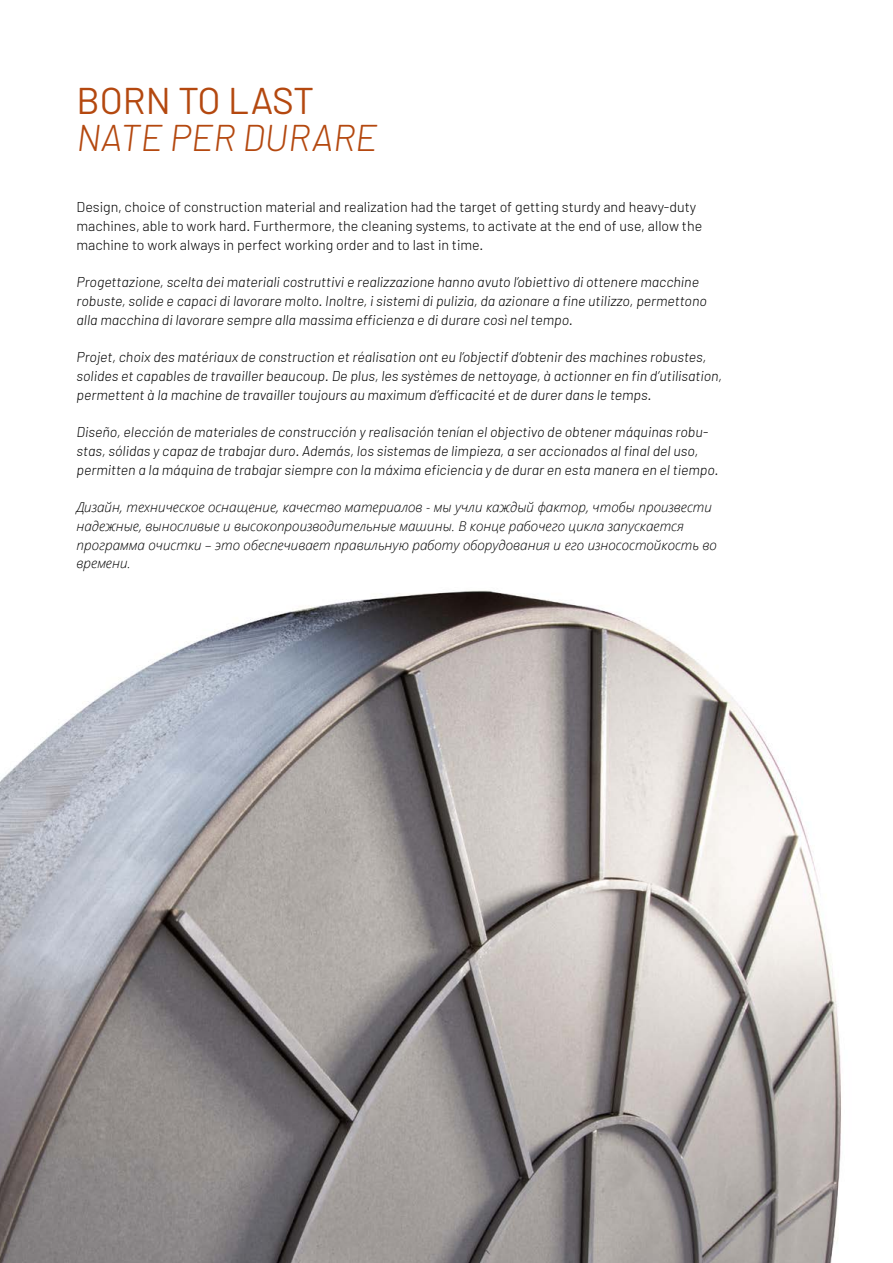
<style>
.page{position:relative;width:893px;height:1263px;background:#fff}
.page>*{position:absolute;margin:0;border:0;box-sizing:border-box;transform-origin:0 0}
.t1{font:italic 300 37.2px "Barlow";color:#b4480f}
.t2{font:37.2px "Barlow";color:#b4480f}
.t3{font:italic 300 14.25px/18.8px "Barlow";color:#000}
.t4{font:300 14.25px/18.8px "Barlow";color:#000}
.t5{font:italic 300 13.5px/18.8px "Open Sans";color:#000}
</style>
<div class="page">
<img style="left:0;top:590px;width:841px;height:673px">
<h1 class="t2" style="left:77px;top:77px;width:239px">BORN TO LAST</h1>
<h1 class="t1" style="left:77px;top:114px;width:302px">NATE PER DURARE</h1>
<p class="t4" style="left:77px;top:197px;width:627px">Design, choice of construction material and realization had the target of getting sturdy and heavy-duty machines, able to work hard. Furthermore, the cleaning systems, to activate at the end of use, allow the machine to work always in perfect working order and to last in time.</p>
<p class="t3" style="left:77px;top:272px;width:632px">Progettazione, scelta dei materiali costruttivi e realizzazione hanno avuto l’obiettivo di ottenere macchine robuste, solide e capaci di lavorare molto. Inoltre, i sistemi di pulizia, da azionare a fine utilizzo, permettono alla macchina di lavorare sempre alla massima efficienza e di durare così nel tempo.</p>
<p class="t3" style="left:77px;top:347px;width:647px">Projet, choix des matériaux de construction et réalisation ont eu l’objectif d’obtenir des machines robustes, solides et capables de travailler beaucoup. De plus, les systèmes de nettoyage, à actionner en fin d’utilisation, permettent à la machine de travailler toujours au maximum d’efficacité et de durer dans le temps.</p>
<p class="t3" style="left:77px;top:422px;width:644px">Diseño, elección de materiales de construcción y realisación tenían el objectivo de obtener máquinas robu&shy;stas, sólidas y capaz de trabajar duro. Además, los sistemas de limpieza, a ser accionados al final del uso, permitten a la máquina de trabajar siempre con la máxima eficiencia y de durar en esta manera en el tiempo.</p>
<p class="t5" style="left:77px;top:497px;width:642px">Дизайн, техническое оснащение, качество материалов - мы учли каждый фактор, чтобы произвести надежные, выносливые и высокопроизводительные машины. В конце рабочего цикла запускается программа очистки – это обеспечивает правильную работу оборудования и его износостойкость во времени.</p>
</div>
